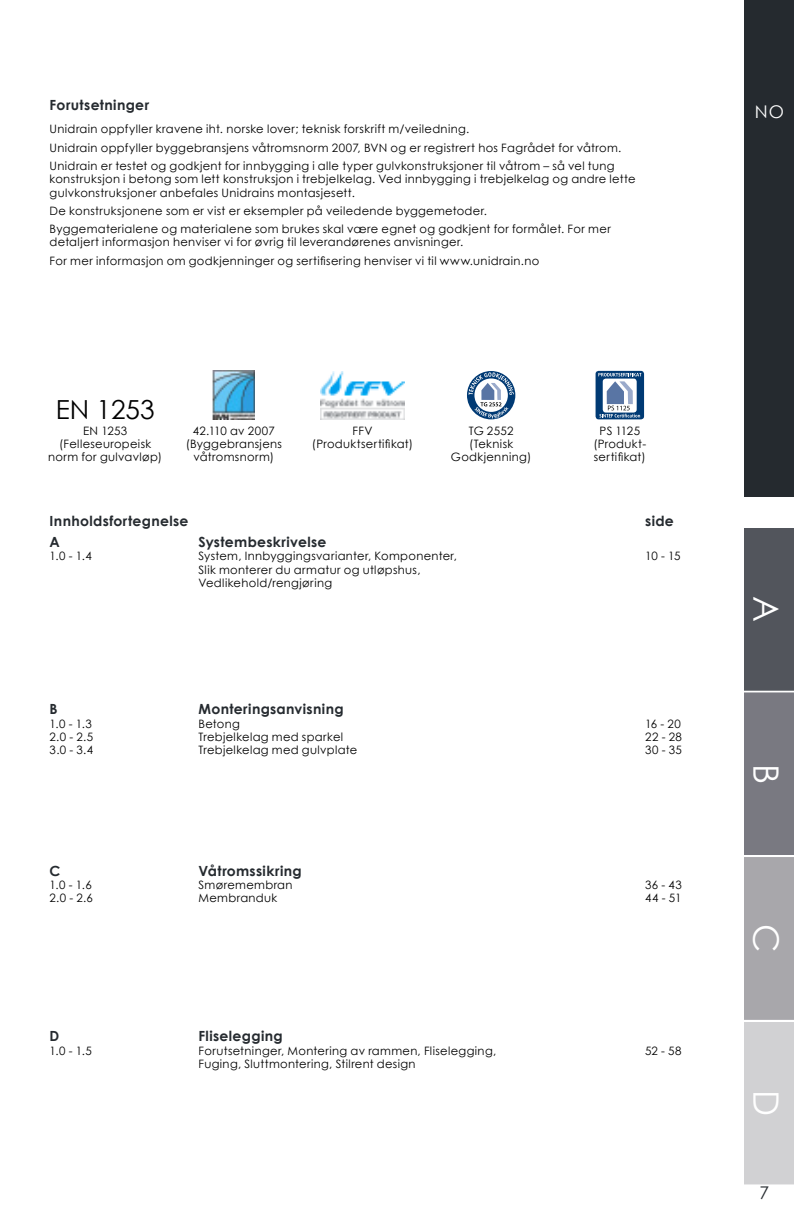
<style>
.page{position:relative;width:794px;height:1216px;background:#fff}
.page>*{position:absolute;margin:0;border:0;box-sizing:border-box;transform-origin:0 0}
.t1{font:35px "Century Gothic";color:#fff}
.t2{font:26.25px "Century Gothic";color:#000}
.t3{font:17.5px "Century Gothic";color:#fff}
.t4{font:17.5px "Century Gothic";color:#252a2f}
.t5{font:700 14px "Century Gothic";letter-spacing:.025em;color:#252a2f}
.t6{font:11.55px/13.3px "Century Gothic";letter-spacing:.03em;color:#000}
</style>
<div class="page">
<div style="left:744px;top:692px;width:50px;height:163px;background:#797981"></div>
<div style="left:744px;top:857px;width:50px;height:162px;background:#a8a7ab"></div>
<div style="left:744px;top:1021px;width:50px;height:163px;background:#d1d1d3"></div>
<div style="left:744px;top:528px;width:50px;height:162px;background:#52555c"></div>
<div style="left:744px;top:0;width:50px;height:496px;background:#252a2f"></div>
<img style="left:213px;top:370px;width:42px;height:49px">
<svg style="left:468px;top:372px;width:46px;height:46px"></svg>
<div style="left:595px;top:371px;width:49px;height:48px;background:#003a74;border-radius:3px"></div>
<svg style="left:598px;top:373px;width:43px;height:44px"></svg>
<img style="left:321px;top:371px;width:83px;height:48px">
<p class="t5" style="left:50px;top:94px;width:101px">Forutsetninger</p>
<p class="t6" style="left:50px;top:120px;width:573px;line-height:18.2px">Unidrain oppfyller kravene iht. norske lover; teknisk forskrift m/veiledning.<br>Unidrain oppfyller byggebransjens våtromsnorm 2007, BVN og er registrert hos Fagrådet for våtrom.<br>Unidrain er testet og godkjent for innbygging i alle typer gulvkonstruksjoner til våtrom – så vel tung</p>
<p class="t6" style="left:50px;top:172px;width:587px">konstruksjon i betong som lett konstruksjon i trebjelkelag. Ved innbygging i trebjelkelag og andre lette gulvkonstruksjoner anbefales Unidrains montasjesett.</p>
<p class="t6" style="left:50px;top:201px;width:563px;line-height:18.2px">De konstruksjonene som er vist er eksempler på veiledende byggemetoder.<br>Byggematerialene og materialene som brukes skal være egnet og godkjent for formålet. For mer</p>
<p class="t6" style="left:50px;top:233px;width:491px;line-height:18.2px">detaljert informasjon henviser vi for øvrig til leverandørenes anvisninger.<br>For mer informasjon om godkjenninger og sertifisering henviser vi til www.unidrain.no</p>
<h2 class="t2" style="left:56px;top:391px;width:100px">EN 1253</h2>
<p class="t6" style="left:48px;top:423px;width:115px;text-align:center">EN 1253 (Felleseuropeisk norm for gulvavløp)</p>
<p class="t6" style="left:451px;top:423px;width:82px;text-align:center">TG 2552 (Teknisk<br>Godkjenning)</p>
<p class="t6" style="left:593px;top:423px;width:54px;text-align:center">PS 1125 (Produkt&shy;sertifikat)</p>
<p class="t6" style="left:186px;top:423px;width:98px;text-align:center">42.110 av 2007 (Byggebransjens våtromsnorm)</p>
<p class="t6" style="left:312px;top:423px;width:103px;text-align:center">FFV (Produktsertifikat)</p>
<p class="t5" style="left:50px;top:510px;width:140px">Innholdsfortegnelse</p>
<p class="t5" style="left:645px;top:510px;width:30px">side</p>
<p class="t5" style="left:50px;top:531px;width:12px">A</p>
<p class="t5" style="left:198px;top:531px;width:129px">Systembeskrivelse</p>
<p class="t6" style="left:50px;top:549px;width:44px">1.0 - 1.4</p>
<p class="t6" style="left:198px;top:549px;width:260px">System, Innbyggingsvarianter, Komponenter,</p>
<p class="t6" style="left:645px;top:549px;width:37px">10 - 15</p>
<p class="t6" style="left:198px;top:562px;width:223px">Slik monterer du armatur og utløpshus,<br>Vedlikehold/rengjøring</p>
<p class="t5" style="left:50px;top:698px;width:10px">B</p>
<p class="t5" style="left:198px;top:698px;width:147px">Monteringsanvisning</p>
<p class="t6" style="left:50px;top:716px;width:44px">1.0 - 1.3</p>
<p class="t6" style="left:198px;top:716px;width:43px">Betong</p>
<p class="t6" style="left:645px;top:716px;width:37px">16 - 20</p>
<p class="t6" style="left:50px;top:730px;width:45px">2.0 - 2.5</p>
<p class="t6" style="left:198px;top:730px;width:146px">Trebjelkelag med sparkel</p>
<p class="t6" style="left:645px;top:730px;width:38px">22 - 28</p>
<p class="t6" style="left:50px;top:743px;width:45px">3.0 - 3.4</p>
<p class="t6" style="left:198px;top:743px;width:160px">Trebjelkelag med gulvplate</p>
<p class="t6" style="left:645px;top:743px;width:38px">30 - 35</p>
<p class="t5" style="left:50px;top:860px;width:12px">C</p>
<p class="t5" style="left:198px;top:860px;width:105px">Våtromssikring</p>
<p class="t6" style="left:50px;top:878px;width:44px">1.0 - 1.6</p>
<p class="t6" style="left:198px;top:878px;width:96px">Smøremembran</p>
<p class="t6" style="left:645px;top:878px;width:38px">36 - 43</p>
<p class="t6" style="left:50px;top:891px;width:45px">2.0 - 2.6</p>
<p class="t6" style="left:198px;top:891px;width:80px">Membranduk</p>
<p class="t6" style="left:645px;top:891px;width:38px">44 - 51</p>
<p class="t5" style="left:50px;top:1025px;width:11px">D</p>
<p class="t5" style="left:198px;top:1025px;width:86px">Fliselegging</p>
<p class="t6" style="left:50px;top:1043px;width:44px">1.0 - 1.5</p>
<p class="t6" style="left:198px;top:1043px;width:299px">Forutsetninger, Montering av rammen, Fliselegging,</p>
<p class="t6" style="left:645px;top:1043px;width:38px">52 - 58</p>
<p class="t6" style="left:198px;top:1057px;width:219px">Fuging, Sluttmontering, Stilrent design</p>
<h3 class="t3" style="left:755px;top:99px;width:31px">NO</h3>
<h1 class="t1" style="left:790px;top:596px;width:27px;rotate:90deg">A</h1>
<h1 class="t1" style="left:790px;top:763px;width:22px;rotate:90deg">B</h1>
<h1 class="t1" style="left:790px;top:924px;width:30px;rotate:90deg">C</h1>
<h1 class="t1" style="left:790px;top:1089px;width:28px;rotate:90deg">D</h1>
<h3 class="t4" style="left:759px;top:1180px;width:11px">7</h3>
</div>
